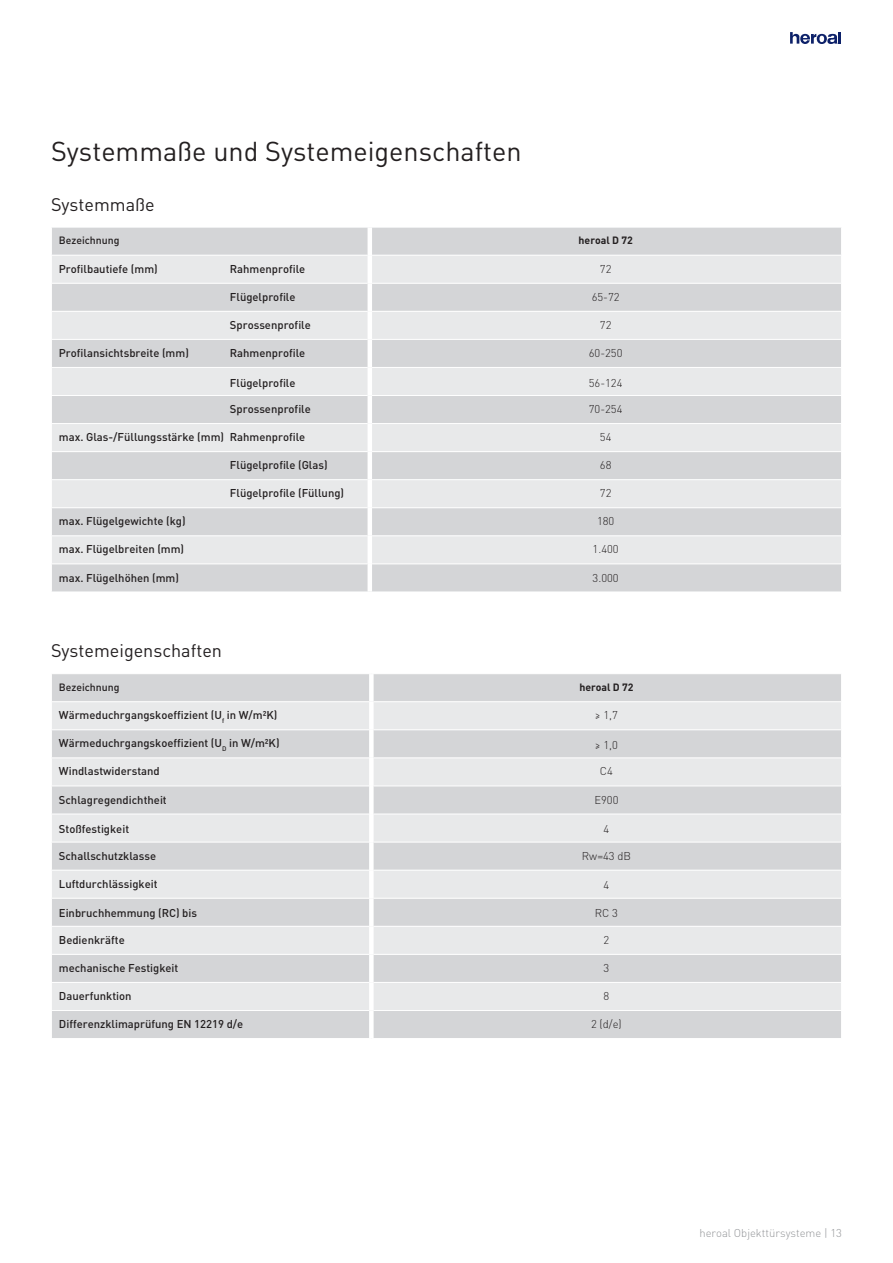
<style>
.page{position:relative;width:893px;height:1263px;background:#fff}
.page>*{position:absolute;margin:0;border:0;box-sizing:border-box;transform-origin:0 0}
.t1{font:27px "DIN Pro";color:#231f20}
.t2{font:18px "DIN Pro";color:#231f20}
.t3{font:500 11.25px "DIN Pro";color:#231f20}
.t4{font:300 11.25px "DIN Pro";color:#231f20}
.t5{font:300 11.25px "DIN Pro";color:#939598}
.t6{font:500 10.5px "DIN Pro";color:#231f20}
.t7{font:700 10.5px "DIN Pro";color:#231f20}
</style>
<div class="page">
<svg style="left:790px;top:32px;width:51px;height:12px"></svg>
<div style="left:52px;top:228px;width:789px;height:364px;background:#d4d5d7"></div>
<svg style="left:52px;top:256px;width:789px;height:307px;background:#dfe0e1"></svg>
<hr style="left:51px;top:255px;width:317px;height:1px;background:#fff">
<hr style="left:372px;top:255px;width:470px;height:1px;background:#fff">
<hr style="left:51px;top:283px;width:317px;height:1px;background:#fff">
<hr style="left:372px;top:283px;width:470px;height:1px;background:#fff">
<hr style="left:51px;top:311px;width:317px;height:1px;background:#fff">
<hr style="left:372px;top:311px;width:470px;height:1px;background:#fff">
<hr style="left:51px;top:339px;width:317px;height:1px;background:#fff">
<hr style="left:372px;top:339px;width:470px;height:1px;background:#fff">
<hr style="left:51px;top:367px;width:317px;height:1px;background:#fff">
<hr style="left:372px;top:367px;width:470px;height:1px;background:#fff">
<hr style="left:51px;top:395px;width:317px;height:1px;background:#fff">
<hr style="left:372px;top:395px;width:470px;height:1px;background:#fff">
<hr style="left:51px;top:423px;width:317px;height:1px;background:#fff">
<hr style="left:372px;top:423px;width:470px;height:1px;background:#fff">
<hr style="left:51px;top:451px;width:317px;height:1px;background:#fff">
<hr style="left:372px;top:451px;width:470px;height:1px;background:#fff">
<hr style="left:51px;top:479px;width:317px;height:1px;background:#fff">
<hr style="left:372px;top:479px;width:470px;height:1px;background:#fff">
<hr style="left:51px;top:507px;width:317px;height:1px;background:#fff">
<hr style="left:372px;top:507px;width:470px;height:1px;background:#fff">
<hr style="left:51px;top:535px;width:317px;height:1px;background:#fff">
<hr style="left:372px;top:535px;width:470px;height:1px;background:#fff">
<hr style="left:51px;top:563px;width:317px;height:1px;background:#fff">
<hr style="left:372px;top:563px;width:470px;height:1px;background:#fff">
<hr style="left:368px;top:227px;width:4px;height:28px;background:#fff">
<hr style="left:368px;top:255px;width:4px;height:28px;background:#fff">
<hr style="left:368px;top:283px;width:4px;height:28px;background:#fff">
<hr style="left:368px;top:311px;width:4px;height:28px;background:#fff">
<hr style="left:368px;top:339px;width:4px;height:28px;background:#fff">
<hr style="left:368px;top:367px;width:4px;height:28px;background:#fff">
<hr style="left:368px;top:395px;width:4px;height:29px;background:#fff">
<hr style="left:368px;top:424px;width:4px;height:28px;background:#fff">
<hr style="left:368px;top:452px;width:4px;height:28px;background:#fff">
<hr style="left:368px;top:480px;width:4px;height:28px;background:#fff">
<hr style="left:368px;top:508px;width:4px;height:28px;background:#fff">
<hr style="left:368px;top:536px;width:4px;height:28px;background:#fff">
<hr style="left:368px;top:564px;width:4px;height:28px;background:#fff">
<div style="left:52px;top:674px;width:789px;height:364px;background:#d4d5d7"></div>
<svg style="left:52px;top:702px;width:789px;height:308px;background:#dfe0e1"></svg>
<hr style="left:51px;top:701px;width:318px;height:1px;background:#fff">
<hr style="left:374px;top:701px;width:468px;height:1px;background:#fff">
<hr style="left:51px;top:729px;width:318px;height:1px;background:#fff">
<hr style="left:374px;top:729px;width:468px;height:1px;background:#fff">
<hr style="left:51px;top:757px;width:318px;height:1px;background:#fff">
<hr style="left:374px;top:757px;width:468px;height:1px;background:#fff">
<hr style="left:51px;top:785px;width:318px;height:1px;background:#fff">
<hr style="left:374px;top:785px;width:468px;height:1px;background:#fff">
<hr style="left:51px;top:814px;width:318px;height:1px;background:#fff">
<hr style="left:374px;top:814px;width:468px;height:1px;background:#fff">
<hr style="left:51px;top:842px;width:318px;height:1px;background:#fff">
<hr style="left:374px;top:842px;width:468px;height:1px;background:#fff">
<hr style="left:51px;top:870px;width:318px;height:1px;background:#fff">
<hr style="left:374px;top:870px;width:468px;height:1px;background:#fff">
<hr style="left:51px;top:898px;width:318px;height:1px;background:#fff">
<hr style="left:374px;top:898px;width:468px;height:1px;background:#fff">
<hr style="left:51px;top:926px;width:318px;height:1px;background:#fff">
<hr style="left:374px;top:926px;width:468px;height:1px;background:#fff">
<hr style="left:51px;top:954px;width:318px;height:1px;background:#fff">
<hr style="left:374px;top:954px;width:468px;height:1px;background:#fff">
<hr style="left:51px;top:982px;width:318px;height:1px;background:#fff">
<hr style="left:374px;top:982px;width:468px;height:1px;background:#fff">
<hr style="left:51px;top:1010px;width:318px;height:1px;background:#fff">
<hr style="left:374px;top:1010px;width:468px;height:1px;background:#fff">
<div style="left:369px;top:674px;width:5px;height:28px;background:#fff"></div>
<div style="left:369px;top:702px;width:5px;height:28px;background:#fff"></div>
<div style="left:369px;top:730px;width:5px;height:28px;background:#fff"></div>
<div style="left:369px;top:758px;width:5px;height:28px;background:#fff"></div>
<div style="left:369px;top:786px;width:5px;height:28px;background:#fff"></div>
<div style="left:369px;top:814px;width:5px;height:28px;background:#fff"></div>
<div style="left:369px;top:842px;width:5px;height:28px;background:#fff"></div>
<div style="left:369px;top:870px;width:5px;height:28px;background:#fff"></div>
<div style="left:369px;top:898px;width:5px;height:28px;background:#fff"></div>
<div style="left:369px;top:926px;width:5px;height:28px;background:#fff"></div>
<div style="left:369px;top:954px;width:5px;height:28px;background:#fff"></div>
<div style="left:369px;top:982px;width:5px;height:28px;background:#fff"></div>
<div style="left:369px;top:1010px;width:5px;height:28px;background:#fff"></div>
<h1 class="t1" style="left:51px;top:130px;width:472px">Systemmaße und Systemeigenschaften</h1>
<h2 class="t2" style="left:51px;top:190px;width:105px">Systemmaße</h2>
<p class="t6" style="left:59px;top:232px;width:62px">Bezeichnung</p>
<p class="t7" style="left:579px;top:232px;width:56px">heroal D 72</p>
<p class="t3" style="left:59px;top:260px;width:100px">Profilbautiefe (mm)</p>
<p class="t3" style="left:230px;top:260px;width:77px">Rahmenprofile</p>
<p class="t4" style="left:600px;top:260px;width:13px">72</p>
<p class="t3" style="left:230px;top:288px;width:67px">Flügelprofile</p>
<p class="t4" style="left:592px;top:288px;width:29px">65-72</p>
<p class="t3" style="left:230px;top:316px;width:82px">Sprossenprofile</p>
<p class="t4" style="left:600px;top:316px;width:13px">72</p>
<p class="t3" style="left:59px;top:344px;width:131px">Profilansichtsbreite (mm)</p>
<p class="t3" style="left:230px;top:344px;width:77px">Rahmenprofile</p>
<p class="t4" style="left:589px;top:344px;width:35px">60-250</p>
<p class="t3" style="left:230px;top:373px;width:67px">Flügelprofile</p>
<p class="t4" style="left:589px;top:374px;width:35px">56-124</p>
<p class="t3" style="left:230px;top:400px;width:82px">Sprossenprofile</p>
<p class="t4" style="left:589px;top:400px;width:35px">70-254</p>
<p class="t3" style="left:59px;top:428px;width:248px">max. Glas-/Füllungsstärke (mm) Rahmenprofile</p>
<p class="t4" style="left:600px;top:428px;width:13px">54</p>
<p class="t3" style="left:230px;top:456px;width:99px">Flügelprofile (Glas)</p>
<p class="t4" style="left:600px;top:456px;width:13px">68</p>
<p class="t3" style="left:230px;top:484px;width:116px">Flügelprofile (Füllung)</p>
<p class="t4" style="left:600px;top:485px;width:13px">72</p>
<p class="t3" style="left:59px;top:512px;width:128px">max. Flügelgewichte (kg)</p>
<p class="t4" style="left:597px;top:513px;width:19px">180</p>
<p class="t3" style="left:59px;top:540px;width:127px">max. Flügelbreiten (mm)</p>
<p class="t4" style="left:593px;top:541px;width:28px">1.400</p>
<p class="t3" style="left:59px;top:568px;width:122px">max. Flügelhöhen (mm)</p>
<p class="t4" style="left:593px;top:569px;width:28px">3.000</p>
<h2 class="t2" style="left:51px;top:637px;width:173px">Systemeigenschaften</h2>
<p class="t6" style="left:59px;top:678px;width:62px">Bezeichnung</p>
<p class="t7" style="left:579px;top:678px;width:56px">heroal D 72</p>
<p class="t3" style="left:59px;top:706px;width:220px">Wärmeduchrgangskoeffizient (U<sub>f</sub> in W/m²K)</p>
<p class="t4" style="left:595px;top:707px;width:24px">≥ 1,7</p>
<p class="t3" style="left:59px;top:734px;width:222px">Wärmeduchrgangskoeffizient (U<sub>D</sub> in W/m²K)</p>
<p class="t4" style="left:595px;top:736px;width:24px">≥ 1,0</p>
<p class="t3" style="left:59px;top:762px;width:102px">Windlastwiderstand</p>
<p class="t4" style="left:600px;top:763px;width:15px">C4</p>
<p class="t3" style="left:59px;top:790px;width:109px">Schlagregendichtheit</p>
<p class="t4" style="left:594px;top:791px;width:26px">E900</p>
<p class="t3" style="left:59px;top:820px;width:72px">Stoßfestigkeit</p>
<p class="t4" style="left:604px;top:820px;width:7px">4</p>
<p class="t3" style="left:59px;top:846px;width:99px">Schallschutzklasse</p>
<p class="t4" style="left:582px;top:847px;width:51px">Rw=43 dB</p>
<p class="t3" style="left:59px;top:874px;width:100px">Luftdurchlässigkeit</p>
<p class="t4" style="left:604px;top:876px;width:7px">4</p>
<p class="t3" style="left:59px;top:904px;width:140px">Einbruchhemmung (RC) bis</p>
<p class="t4" style="left:595px;top:904px;width:25px">RC 3</p>
<p class="t3" style="left:59px;top:931px;width:67px">Bedienkräfte</p>
<p class="t4" style="left:604px;top:931px;width:7px">2</p>
<p class="t3" style="left:59px;top:959px;width:121px">mechanische Festigkeit</p>
<p class="t4" style="left:604px;top:959px;width:7px">3</p>
<p class="t3" style="left:59px;top:987px;width:74px">Dauerfunktion</p>
<p class="t4" style="left:604px;top:987px;width:7px">8</p>
<p class="t3" style="left:59px;top:1015px;width:186px">Differenzklimaprüfung EN 12219 d/e</p>
<p class="t4" style="left:591px;top:1015px;width:32px">2 (d/e)</p>
<p class="t5" style="left:699px;top:1224px;width:144px">heroal Objekttürsysteme | 13</p>
</div>
